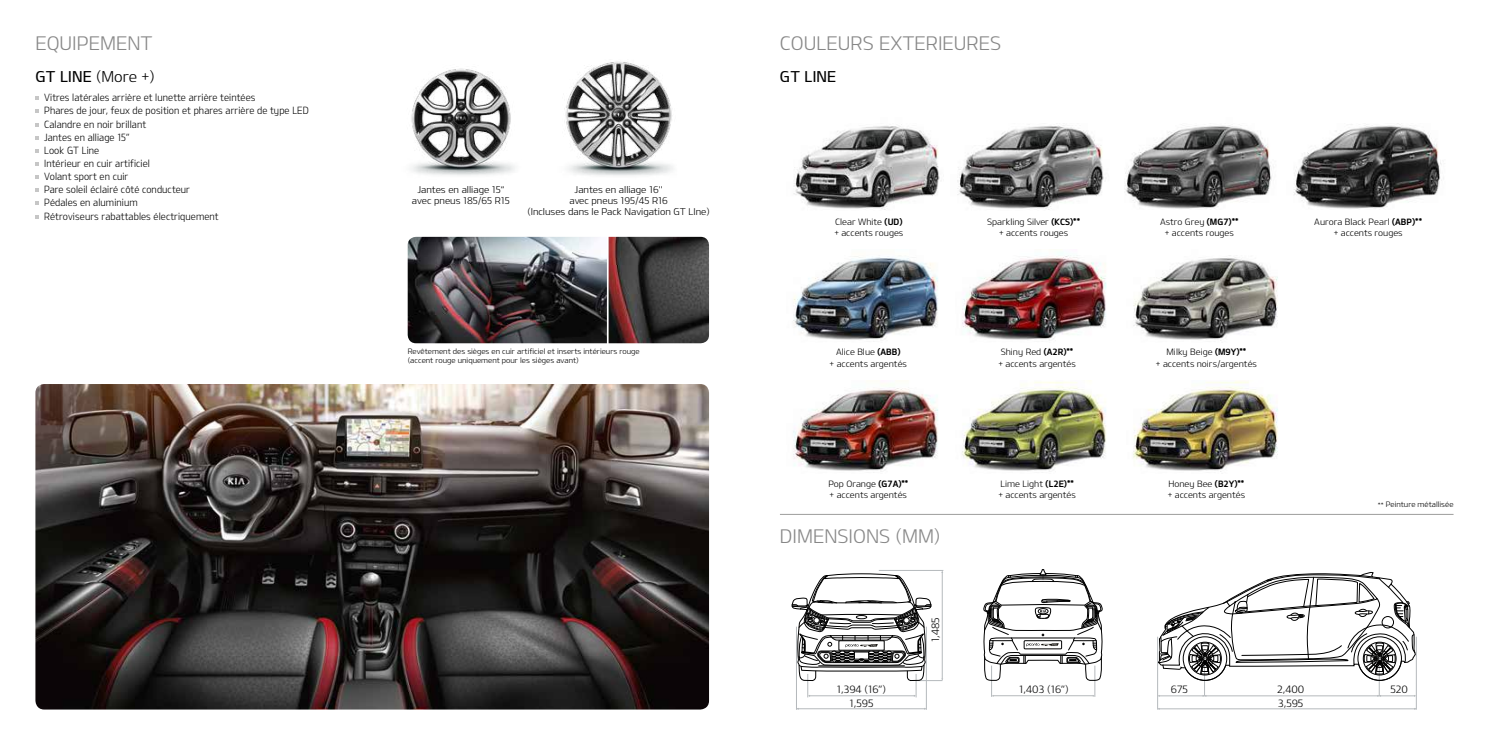
<style>
.page{position:relative;width:1489px;height:745px;background:#fff}
.page>*{position:absolute;margin:0;border:0;box-sizing:border-box;transform-origin:0 0}
.t1{font:18.75px "KIAOTFL";color:#878787}
.t2{font:15px "KIAOTFL";color:#000}
.t3{font:15px "KIAOTFM";letter-spacing:.01em;color:#000}
.t4{font:10.12px/13.8px "KIAOTFL";color:#000;text-align:center}
.t5{font:10px/13.1px "KIAOTFL";letter-spacing:.01em;color:#000;scale:.9 1}
.t6{font:9.38px/11.2px "KIAOTFL";color:#000;text-align:center}
.t7{font:8.75px/11.2px "Design KOTFL";color:#000}
.t8{font:7.5px/9px "KIAOTFL";color:#000}
.s1{font-family:"KIAOTFM"}
.s2{font-family:"Design KOTFB"}
</style>
<div class="page">
<svg style="left:35px;top:96px;width:4px;height:4px"></svg>
<svg style="left:35px;top:110px;width:4px;height:3px"></svg>
<svg style="left:35px;top:123px;width:4px;height:3px"></svg>
<svg style="left:35px;top:136px;width:4px;height:3px"></svg>
<svg style="left:35px;top:149px;width:4px;height:3px"></svg>
<svg style="left:35px;top:162px;width:4px;height:3px"></svg>
<svg style="left:35px;top:175px;width:4px;height:4px"></svg>
<svg style="left:35px;top:188px;width:4px;height:4px"></svg>
<svg style="left:35px;top:201px;width:4px;height:4px"></svg>
<svg style="left:35px;top:215px;width:4px;height:3px"></svg>
<img style="left:407px;top:237px;width:302px;height:106px">
<img style="left:564px;top:61px;width:109px;height:115px">
<img style="left:35px;top:384px;width:674px;height:325px">
<img style="left:793px;top:124px;width:147px;height:86px">
<img style="left:1125px;top:123px;width:317px;height:86px">
<img style="left:957px;top:125px;width:147px;height:85px">
<hr style="left:991px;top:665px;width:1px;height:31px;background:#b5b9bc">
<hr style="left:1094px;top:665px;width:1px;height:31px;background:#b5b9bc">
<hr style="left:992px;top:695px;width:101px;height:1px;background:#b5b9bc">
<hr style="left:1204px;top:654px;width:1px;height:41px;background:#b5b9bc">
<hr style="left:1378px;top:654px;width:1px;height:41px;background:#b5b9bc">
<hr style="left:1158px;top:695px;width:256px;height:1px;background:#b5b9bc">
<hr style="left:1158px;top:708px;width:257px;height:1px;background:#b5b9bc">
<hr style="left:1157px;top:636px;width:1px;height:73px;background:#b5b9bc">
<hr style="left:1415px;top:636px;width:1px;height:73px;background:#b5b9bc">
<hr style="left:878px;top:569px;width:65px;height:1px;background:#b5b9bc">
<hr style="left:796px;top:626px;width:1px;height:83px;background:#b5b9bc">
<hr style="left:926px;top:626px;width:1px;height:83px;background:#b5b9bc">
<hr style="left:796px;top:708px;width:129px;height:1px;background:#b5b9bc">
<svg style="left:1157px;top:572px;width:259px;height:108px"></svg>
<svg style="left:791px;top:570px;width:152px;height:127px"></svg>
<svg style="left:983px;top:569px;width:120px;height:112px"></svg>
<img style="left:411px;top:68px;width:104px;height:108px">
<img style="left:793px;top:256px;width:145px;height:84px">
<img style="left:1133px;top:255px;width:145px;height:86px">
<img style="left:962px;top:252px;width:145px;height:89px">
<img style="left:793px;top:388px;width:145px;height:85px">
<img style="left:1133px;top:381px;width:145px;height:91px">
<img style="left:962px;top:380px;width:144px;height:92px">
<hr style="left:780px;top:513px;width:673px;height:1px;background:#9d9d9c">
<h1 class="t1" style="left:35px;top:31px;width:119px">EQUIPEMENT</h1>
<h2 class="t2" style="left:35px;top:67px;width:121px"><span class="s1">GT LINE</span> (More +)</h2>
<p class="t5" style="left:44px;top:91px;width:295px">Vitres latérales arrière et lunette arrière teintées<br>Phares de jour, feux de position et phares arrière de type LED<br>Calandre en noir brillant<br>Jantes en alliage 15”<br>Look GT Line<br>Intérieur en cuir artificiel<br>Volant sport en cuir<br>Pare soleil éclairé côté conducteur<br>Pédales en aluminium<br>Rétroviseurs rabattables électriquement</p>
<p class="t6" style="left:412px;top:183px;width:99px">Jantes en alliage 15“ avec pneus 185/65 R15</p>
<p class="t6" style="left:527px;top:183px;width:184px">Jantes en alliage 16''<br>avec pneus 195/45 R16<br>(Incluses dans le Pack Navigation GT LIne)</p>
<p class="t8" style="left:407px;top:346px;width:233px">Revêtement des sièges en cuir artificiel et inserts intérieurs rouge (accent rouge uniquement pour les sièges avant)</p>
<h1 class="t1" style="left:780px;top:31px;width:223px">COULEURS EXTERIEURES</h1>
<h2 class="t3" style="left:780px;top:67px;width:58px">GT LINE</h2>
<p class="t7" style="left:834px;top:216px;width:70px">Clear White <span class="s2">(UD) </span>+ accents rouges</p>
<p class="t7" style="left:1159px;top:216px;width:80px;text-align:center">Astro Grey <span class="s2">(MG7)** </span>+ accents rouges</p>
<p class="t7" style="left:1314px;top:216px;width:109px;text-align:center">Aurora Black Pearl <span class="s2">(ABP)** </span>+ accents rouges</p>
<p class="t7" style="left:987px;top:216px;width:94px;text-align:center">Sparkling Silver <span class="s2">(KCS)** </span>+ accents rouges</p>
<p class="t7" style="left:829px;top:346px;width:79px;text-align:center">Alice Blue <span class="s2">(ABB)<br></span>+ accents argentés</p>
<p class="t7" style="left:1155px;top:346px;width:103px;text-align:center">Milky Beige <span class="s2">(M9Y)**<br></span>+ accents noirs/argentés</p>
<p class="t7" style="left:998px;top:346px;width:79px">Shiny Red <span class="s2">(A2R)** </span>+ accents argentés</p>
<p class="t7" style="left:828px;top:477px;width:81px">Pop Orange <span class="s2">(G7A)** </span>+ accents argentés</p>
<p class="t7" style="left:1167px;top:477px;width:79px">Honey Bee <span class="s2">(B2Y)** </span>+ accents argentés</p>
<p class="t7" style="left:998px;top:477px;width:79px">Lime Light <span class="s2">(L2E)** </span>+ accents argentés</p>
<h1 class="t1" style="left:780px;top:523px;width:162px">DIMENSIONS (MM)</h1>
<p class="t4" style="left:928px;top:641px;width:26px;rotate:-90deg">1,485</p>
<p class="t8" style="left:1377px;top:499px;width:77px">** Peinture métallisée</p>
<p class="t4" style="left:836px;top:681px;width:51px">1,394 (16”)<br>1,595</p>
<p class="t4" style="left:1019px;top:681px;width:51px">1,403 (16”)</p>
<p class="t4" style="left:1170px;top:681px;width:18px">675</p>
<p class="t4" style="left:1276px;top:681px;width:29px">2,400</p>
<p class="t4" style="left:1390px;top:681px;width:19px">520</p>
<p class="t4" style="left:1278px;top:695px;width:27px">3,595</p>
</div>
